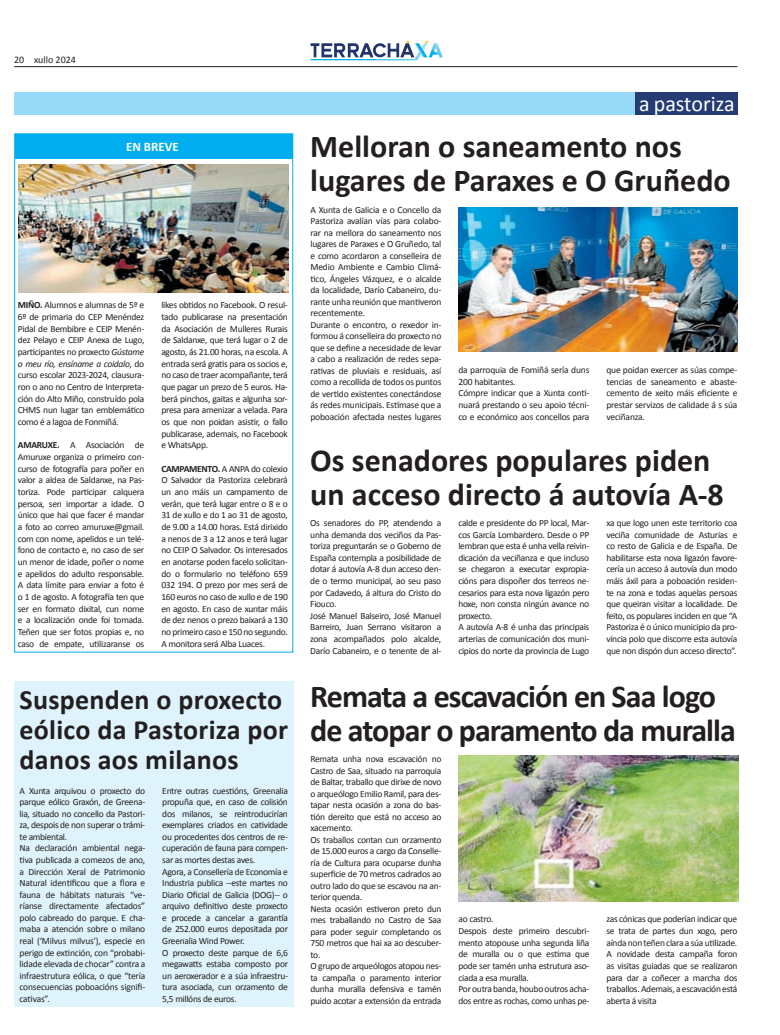
<style>
.page{position:relative;width:780px;height:1035px;background:#fff}
.page>*{position:absolute;margin:0;border:0;box-sizing:border-box;transform-origin:0 0}
.t1{font:700 32px/34px "Calibri";color:#231f20}
.t2{font:700 32px/34px "Calibri";letter-spacing:-.03em;color:#231f20}
.t3{font:700 28px/30px "Calibri";letter-spacing:.01em;color:#231f20}
.t4{font:22px "Calibri";color:#fff}
.t5{font:700 13px "Calibri";color:#fff}
.t6{font:10px "Calibri";color:#231f20}
.t7{font:9.5px/11.6px "Calibri";letter-spacing:-.03em;color:#231f20}
.s1{font-weight:700}
.s2{font-style:italic}
</style>
<div class="page">
<hr style="left:14px;top:66px;width:723px;height:1px;background:#231f20">
<svg style="left:310px;top:41px;width:132px;height:19px"></svg>
<div style="left:14px;top:92px;width:723px;height:22px;background:#97daf8"></div>
<div style="left:634px;top:92px;width:103px;height:22px;background:#253b73"></div>
<img style="left:458px;top:756px;width:280px;height:146px">
<div style="left:14px;top:681px;width:279px;height:325px;background:#dff3fc"></div>
<svg style="left:14px;top:133px;width:280px;height:520px"></svg>
<div style="left:15px;top:134px;width:277px;height:24px;background:#00aeef"></div>
<img style="left:19px;top:164px;width:270px;height:128px">
<img style="left:458px;top:208px;width:279px;height:144px">
<p class="t6" style="left:14px;top:54px;width:63px">20 xullo 2024</p>
<h3 class="t5" style="left:126px;top:139px;width:54px">EN BREVE</h3>
<p class="t7" style="left:18px;top:299px;width:128px;text-align:justify"><span class="s1">MIÑO.</span> Alumnos e alumnas de 5º e 6º de primaria do CEP Menéndez Pidal de Bembibre e CEIP Menén&shy;dez Pelayo e CEIP Anexa de Lugo, participantes no proxecto <span class="s2">Gústame o meu río, ensíname a coidalo</span>, do curso escolar 2023-2024, clausura&shy;ron o ano no Centro de Interpreta&shy;ción do Alto Miño, construído pola CHMS nun lugar tan emblemático como é a lagoa de Fonmiñá.</p>
<p class="t7" style="left:18px;top:439px;width:128px;text-align:justify"><span class="s1">AMARUXE.</span> A Asociación de Amuruxe organiza o primeiro con&shy;curso de fotografía para poñer en valor a aldea de Saldanxe, na Pas&shy;toriza. Pode participar calquera persoa, sen importar a idade. O único que hai que facer é mandar a foto ao correo amuruxe@gmail. com con nome, apelidos e un telé&shy;fono de contacto e, no caso de ser un menor de idade, poñer o nome e apelidos do adulto responsable.<br>A data límite para enviar a foto é o 1 de agosto. A fotografía ten que ser en formato dixital, cun nome e a localización onde foi tomada.<br>Teñen que ser fotos propias e, no caso de empate, utilizaranse os</p>
<p class="t7" style="left:161px;top:299px;width:128px;text-align:justify">likes obtidos no Facebook. O resul&shy;tado publicarase na presentación da Asociación de Mulleres Rurais de Saldanxe, que terá lugar o 2 de agosto, ás 21.00 horas, na escola. A entrada será gratis para os socios e, no caso de traer acompañante, terá que pagar un prezo de 5 euros. Ha&shy;berá pinchos, gaitas e algunha sor&shy;presa para amenizar a velada. Para os que non poidan asistir, o fallo publicarase, ademais, no Facebook e WhatsApp.</p>
<p class="t7" style="left:161px;top:462px;width:128px;text-align:justify"><span class="s1">CAMPAMENTO.</span> A ANPA do colexio O Salvador da Pastoriza celebrará un ano máis un campamento de verán, que terá lugar entre o 8 e o 31 de xullo e do 1 ao 31 de agosto, de 9.00 a 14.00 horas. Está dirixido a nenos de 3 a 12 anos e terá lugar no CEIP O Salvador. Os interesados en anotarse poden facelo solicitan&shy;do o formulario no teléfono 659<br>032 194. O prezo por mes será de 160 euros no caso de xullo e de 190 en agosto. En caso de xuntar máis de dez nenos o prezo baixará a 130 no primeiro caso e 150 no segundo.<br>A monitora será Alba Luaces.</p>
<h2 class="t3" style="left:20px;top:683px;width:270px">Suspenden o proxecto eólico da Pastoriza por danos aos milanos</h2>
<p class="t7" style="left:20px;top:784px;width:127px">A Xunta arquivou o proxecto do parque eólico Graxón, de Greena&shy;lia, situado no concello da Pastori&shy;za, despois de non superar o trámi&shy;te ambiental.<br>Na declaración ambiental nega&shy;tiva publicada a comezos de ano, a Dirección Xeral de Patrimonio<br>Natural identificou que a flora e fauna de hábitats naturais “ve&shy;ríanse directamente afectados” polo cabreado do parque. E cha&shy;maba a atención sobre o milano real (‘Milvus milvus’), especie en perigo de extinción, con “probabi&shy;lidade elevada de chocar” contra a infraestrutura eólica, o que “tería consecuencias poboacións signifi&shy;cativas”.</p>
<p class="t7" style="left:162px;top:784px;width:127px">Entre outras cuestións, Greenalia propuña que, en caso de colisión dos milanos, se reintroducirían exemplares criados en catividade ou procedentes dos centros de re&shy;cuperación de fauna para compen&shy;sar as mortes destas aves.<br>Agora, a Consellería de Economía e<br>Industria publica --este martes no<br>Diario Oficial de Galicia (DOG)-- o arquivo definitivo deste proxecto e procede a cancelar a garantía de 252.000 euros depositada por<br>Greenalia Wind Power.<br>O proxecto deste parque de 6,6 megawatts estaba composto por un aeroxerador e a súa infraestru&shy;tura asociada, cun orzamento de<br>5,5 millóns de euros.</p>
<h3 class="t4" style="left:639px;top:90px;width:97px">a pastoriza</h3>
<h1 class="t1" style="left:310px;top:128px;width:422px">Melloran o saneamento nos lugares de Paraxes e O Gruñedo</h1>
<p class="t7" style="left:310px;top:203px;width:132px">A Xunta de Galicia e o Concello da Pastoriza avalían vías para colabo&shy;rar na mellora do saneamento nos lugares de Paraxes e O Gruñedo, tal e como acordaron a conselleira de Medio Ambiente e Cambio Climá&shy;tico, Ángeles Vázquez, e o alcalde da localidade, Darío Cabaneiro, du&shy;rante unha reunión que mantiveron recentemente.<br>Durante o encontro, o rexedor in&shy;formou á conselleira do proxecto no que se define a necesidade de levar a cabo a realización de redes sepa&shy;rativas de pluviais e residuais, así como a recollida de todos os puntos de vertido existentes conectándose ás redes municipais. Estímase que a poboación afectada nestes lugares</p>
<p class="t7" style="left:458px;top:363px;width:132px">da parroquia de Fomiñá sería duns<br>200 habitantes.<br>Cómpre indicar que a Xunta conti&shy;nuará prestando o seu apoio técni&shy;co e económico aos concellos para</p>
<p class="t7" style="left:606px;top:363px;width:132px;text-align:justify">que poidan exercer as súas compe&shy;tencias de saneamento e abaste&shy;cemento de xeito máis eficiente e prestar servizos de calidade á s súa veciñanza.</p>
<h1 class="t1" style="left:310px;top:441px;width:415px">Os senadores populares piden un acceso directo á autovía A-8</h1>
<p class="t7" style="left:310px;top:516px;width:132px">Os senadores do PP, atendendo a unha demanda dos veciños da Pas&shy;toriza preguntarán se o Goberno de<br>España contempla a posibilidade de dotar á autovía A-8 dun acceso den&shy;de o termo municipal, ao seu paso por Cadavedo, á altura do Cristo do<br>Fiouco.<br>José Manuel Balseiro, José Manuel<br>Barreiro, Juan Serrano visitaron a zona acompañados polo alcalde,<br>Darío Cabaneiro, e o tenente de al-</p>
<p class="t7" style="left:458px;top:516px;width:132px">calde e presidente do PP local, Mar&shy;cos García Lombardero. Desde o PP lembran que esta é unha vella reivin&shy;dicación da veciñanza e que incluso se chegaron a executar expropia&shy;cións para dispoñer dos terreos ne&shy;cesarios para esta nova ligazón pero hoxe, non consta ningún avance no proxecto.<br>A autovía A-8 é unha das principais arterias de comunicación dos muni&shy;cipios do norte da provincia de Lugo</p>
<p class="t7" style="left:606px;top:516px;width:132px;text-align:justify">xa que logo unen este territorio coa veciña comunidade de Asturias e co resto de Galicia e de España. De habilitarse esta nova ligazón favore&shy;cería un acceso á autovía dun modo máis áxil para a poboación residen&shy;te na zona e todas aquelas persoas que queiran visitar a localidade. De feito, os populares inciden en que “A Pastoriza é o único municipio da pro&shy;vincia polo que discorre esta autovía que non dispón dun acceso directo”.</p>
<h1 class="t2" style="left:310px;top:677px;width:427px">Remata a escavación en Saa logo de atopar o paramento da muralla</h1>
<p class="t7" style="left:310px;top:753px;width:132px">Remata unha nova escavación no<br>Castro de Saa, situado na parroquia de Baltar, traballo que dirixe de novo o arqueólogo Emilio Ramil, para des&shy;tapar nesta ocasión a zona do bas&shy;tión dereito que está no acceso ao xacemento.<br>Os traballos contan cun orzamento de 15.000 euros a cargo da Conselle&shy;ría de Cultura para ocuparse dunha superficie de 70 metros cadrados ao outro lado do que se escavou na an&shy;terior quenda.<br>Nesta ocasión estiveron preto dun mes traballando no Castro de Saa para poder seguir completando os<br>750 metros que hai xa ao descuber&shy;to.<br>O grupo de arqueólogos atopou nes&shy;ta campaña o paramento interior dunha muralla defensiva e tamén puido acotar a extensión da entrada</p>
<p class="t7" style="left:458px;top:913px;width:132px">ao castro.<br>Despois deste primeiro descubri&shy;mento atopouse unha segunda liña de muralla ou o que estima que pode ser tamén unha estrutura aso&shy;ciada a esa muralla.<br>Por outra banda, houbo outros acha&shy;dos entre as rochas, como unhas pe-</p>
<p class="t7" style="left:606px;top:913px;width:132px;text-align:justify">zas cónicas que poderían indicar que se trata de partes dun xogo, pero aínda non teñen clara a súa utilizade.<br>A novidade desta campaña foron as visitas guiadas que se realizaron para dar a coñecer a marcha dos traballos. Ademais, a escavación está aberta á visita</p>
</div>
